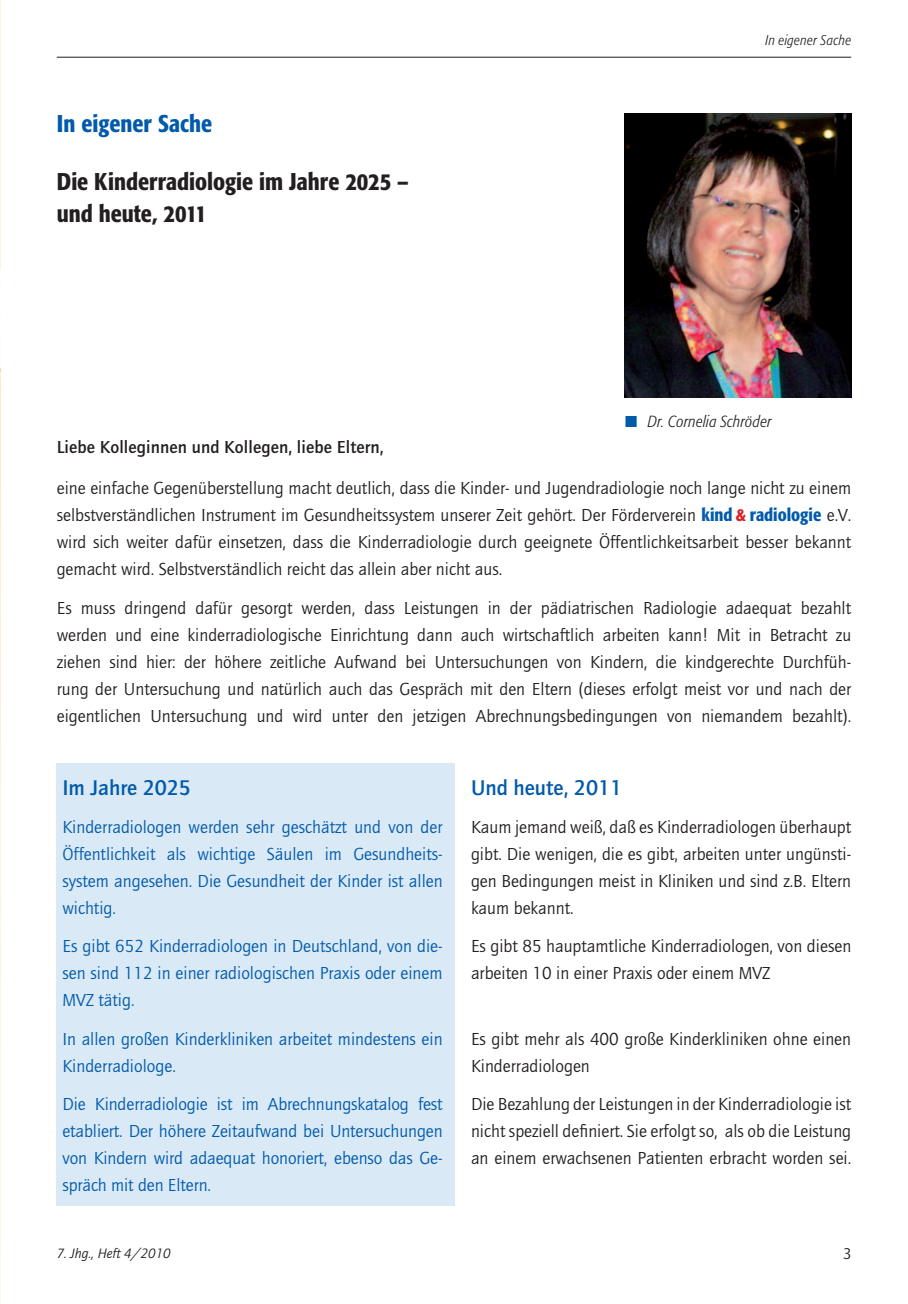
<style>
.page{position:relative;width:908px;height:1304px;background:#fff}
.page>*{position:absolute;margin:0;border:0;box-sizing:border-box;transform-origin:0 0}
.t1{font:500 condensed 24px/32px "Formata";color:#231f20}
.t2{font:500 condensed 24px "Formata";color:#015aaa}
.t3{font:700 22px "Quay";color:#015aaa}
.t4{font:18px/27px "Quay";color:#231f20;text-align:justify}
.t5{font:18px/27px "Quay";color:#015aaa;text-align:justify}
.t6{font:700 18px "Quay";letter-spacing:.005em;color:#231f20}
.t7{font:italic 300 condensed 16px "Formata";letter-spacing:.015em;color:#231f20}
.t8{font:16px "Quay";color:#231f20}
.t9{font:italic 14px "Ouay";color:#231f20}
.t10{font:italic 300 condensed 14px "Formata";letter-spacing:.02em;color:#231f20}
.s1{color:#015aaa}
.s2{font-family:"Formata";font-weight:500;font-stretch:condensed;color:#015aaa}
.s3{font-family:"Formata";font-weight:500;font-stretch:condensed;color:#da2128}
</style>
<div class="page">
<div style="left:57px;top:764px;width:397px;height:442px;background:#d9e9f6"></div>
<hr style="left:57px;top:57px;width:793px;height:1px;background:#231f20">
<img style="left:624px;top:113px;width:226px;height:285px">
<img style="left:0;top:0;width:1px;height:1304px">
<h1 class="t2" style="left:57px;top:109px;width:157px">In eigener Sache</h1>
<h1 class="t1" style="left:57px;top:166px;width:353px">Die Kinderradiologie im Jahre 2025 – und heute, 2011</h1>
<p class="t6" style="left:57px;top:437px;width:328px">Liebe Kolleginnen und Kollegen, liebe Eltern,</p>
<p class="t10" style="left:765px;top:32px;width:87px">In eigener Sache</p>
<p class="t7" style="left:625px;top:412px;width:148px"><span class="s1">■</span> Dr. Cornelia Schröder</p>
<p class="t4" style="left:57px;top:475px;width:795px">eine einfache Gegenüberstellung macht deutlich, dass die Kinder- und Jugendradiologie noch lange nicht zu einem selbstverständlichen Instrument im Gesundheitssystem unserer Zeit gehört. Der Förderverein <span class="s2">kind</span> <span class="s3">&amp;</span> <span class="s2">radiologie</span> e.V. wird sich weiter dafür einsetzen, dass die Kinderradiologie durch geeignete Öffentlichkeitsarbeit besser bekannt gemacht wird. Selbstverständlich reicht das allein aber nicht aus.</p>
<p class="t4" style="left:57px;top:595px;width:795px">Es muss dringend dafür gesorgt werden, dass Leistungen in der pädiatrischen Radiologie adaequat bezahlt werden und eine kinderradiologische Einrichtung dann auch wirtschaftlich arbeiten kann! Mit in Betracht zu ziehen sind hier: der höhere zeitliche Aufwand bei Untersuchungen von Kindern, die kindgerechte Durchfüh&shy;rung der Untersuchung und natürlich auch das Gespräch mit den Eltern (dieses erfolgt meist vor und nach der eigentlichen Untersuchung und wird unter den jetzigen Abrechnungsbedingungen von niemandem bezahlt).</p>
<p class="t3" style="left:62px;top:775px;width:130px">Im Jahre 2025</p>
<p class="t5" style="left:62px;top:814px;width:381px">Kinderradiologen werden sehr geschätzt und von der Öffentlichkeit als wichtige Säulen im Gesundheits&shy;system angesehen. Die Gesundheit der Kinder ist allen wichtig.</p>
<p class="t5" style="left:62px;top:933px;width:381px">Es gibt 652 Kinderradiologen in Deutschland, von die&shy;sen sind 112 in einer radiologischen Praxis oder einem MVZ tätig.</p>
<p class="t5" style="left:62px;top:1025px;width:381px">In allen großen Kinderkliniken arbeitet mindestens ein<br>Kinderradiologe.</p>
<p class="t5" style="left:62px;top:1091px;width:381px">Die Kinderradiologie ist im Abrechnungskatalog fest etabliert. Der höhere Zeitaufwand bei Untersuchungen von Kindern wird adaequat honoriert, ebenso das Ge&shy;spräch mit den Eltern.</p>
<p class="t3" style="left:471px;top:775px;width:153px">Und heute, 2011</p>
<p class="t4" style="left:471px;top:814px;width:381px">Kaum jemand weiß, daß es Kinderradiologen überhaupt gibt. Die wenigen, die es gibt, arbeiten unter ungünsti&shy;gen Bedingungen meist in Kliniken und sind z.B. Eltern kaum bekannt.</p>
<p class="t4" style="left:471px;top:933px;width:381px">Es gibt 85 hauptamtliche Kinderradiologen, von diesen arbeiten 10 in einer Praxis oder einem MVZ</p>
<p class="t4" style="left:471px;top:1025px;width:381px">Es gibt mehr als 400 große Kinderkliniken ohne einen<br>Kinderradiologen</p>
<p class="t4" style="left:471px;top:1091px;width:381px">Die Bezahlung der Leistungen in der Kinderradiologie ist nicht speziell definiert. Sie erfolgt so, als ob die Leistung an einem erwachsenen Patienten erbracht worden sei.</p>
<p class="t9" style="left:57px;top:1245px;width:115px">7. Jhg., Heft 4/2010</p>
<p class="t8" style="left:842px;top:1245px;width:10px">3</p>
</div>
